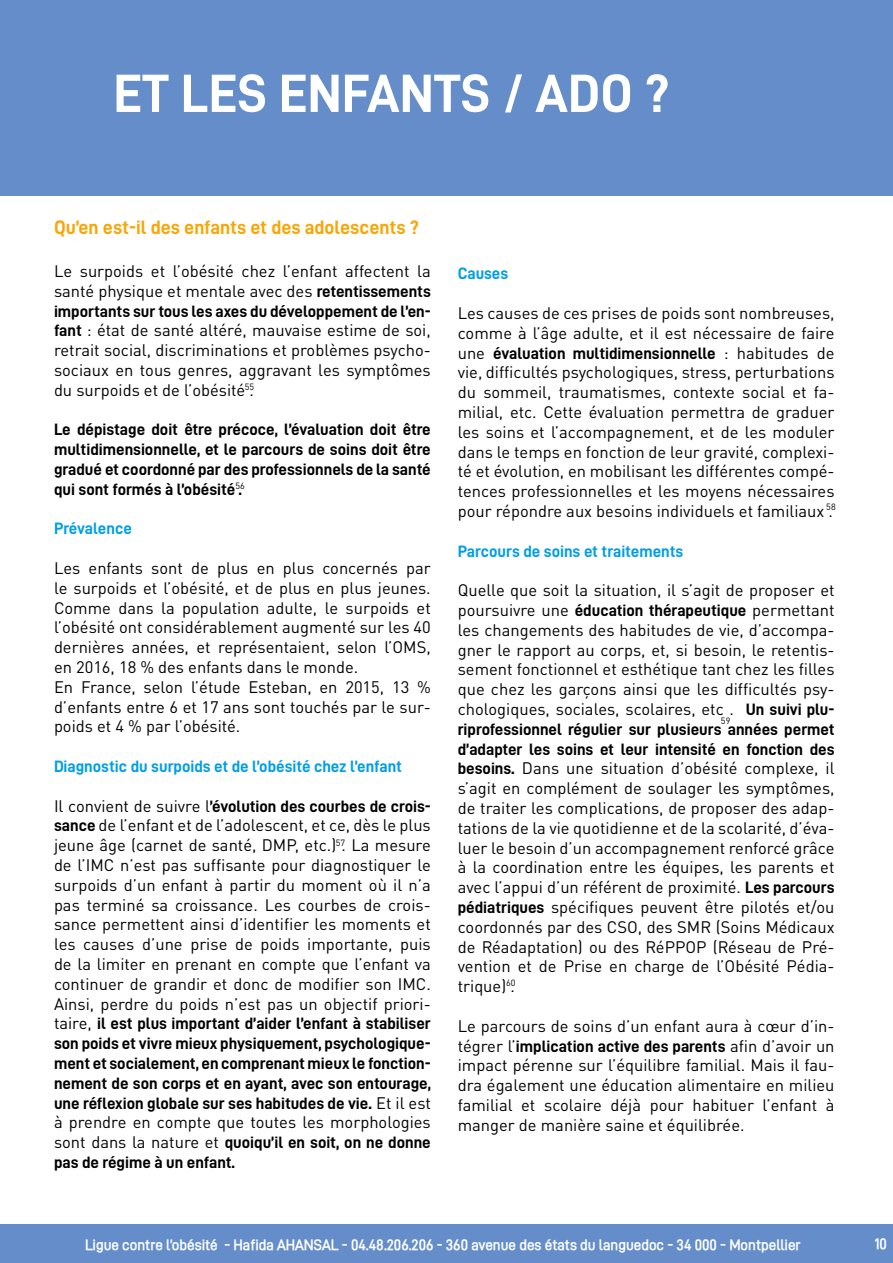
<style>
.page{position:relative;width:893px;height:1263px;background:#fff}
.page>*{position:absolute;margin:0;border:0;box-sizing:border-box;transform-origin:0 0}
.t1{font:54px "D DIN PRO Bold";color:#fff}
.t2{font:19.5px "D DIN PRO Bold";color:#f7a707}
.t3{font:16.5px/19.8px "DIN Pro";color:#000;text-align:justify}
.t4{font:16.5px/19.8px "D DIN PRO Bold";color:#000;text-align:justify}
.t5{font:16.5px "D DIN PRO Bold";color:#009fe3}
.t6{font:700 15px "D DIN PRO Semi";color:#fff}
.t7{font:9px "DIN Pro";color:#000}
.s1{font-family:"D DIN PRO Bold"}
.s2{font-family:"DIN Pro"}
</style>
<div class="page">
<div style="left:0;top:0;width:893px;height:196px;background:#648dc9"></div>
<div style="left:0;top:1225px;width:893px;height:38px;background:#648dc9"></div>
<h1 class="t1" style="left:113px;top:63px;width:558px">ET LES ENFANTS / ADO ?</h1>
<p class="t2" style="left:54px;top:216px;width:366px">Qu’en est-il des enfants et des adolescents ?</p>
<p class="t3" style="left:54px;top:259px;width:378px">Le surpoids et l’obésité chez l’enfant affectent la santé physique et mentale avec des <span class="s1">retentissements</span></p>
<p class="t4" style="left:54px;top:301px;width:378px">importants sur tous les axes du développement de l’en-</p>
<p class="t3" style="left:54px;top:319px;width:378px"><span class="s1">fant</span> : état de santé altéré, mauvaise estime de soi, retrait social, discriminations et problèmes psycho&shy;sociaux en tous genres, aggravant les symptômes du surpoids et de l’obésité .</p>
<p class="t4" style="left:54px;top:419px;width:378px">Le dépistage doit être précoce, l’évaluation doit être multidimensionnelle, et le parcours de soins doit être gradué et coordonné par des professionnels de la santé qui sont formés à l’obésité .</p>
<p class="t5" style="left:54px;top:519px;width:79px">Prévalence</p>
<p class="t3" style="left:54px;top:556px;width:378px;text-align:left">Les enfants sont de plus en plus concernés par le surpoids et l’obésité, et de plus en plus jeunes.<br>Comme dans la population adulte, le surpoids et l’obésité ont considérablement augmenté sur les 40 dernières années, et représentaient, selon l’OMS, en 2016, 18 % des enfants dans le monde.<br>En France, selon l’étude Esteban, en 2015, 13 % d’enfants entre 6 et 17 ans sont touchés par le sur&shy;poids et 4 % par l’obésité.</p>
<p class="t5" style="left:54px;top:757px;width:350px">Diagnostic du surpoids et de l’obésité chez l’enfant</p>
<p class="t4" style="left:54px;top:796px;width:378px"><span class="s2">Il convient de suivre l</span>’évolution des courbes de crois-</p>
<p class="t3" style="left:54px;top:814px;width:378px"><span class="s1">sance</span> de l’enfant et de l’adolescent, et ce, dès le plus jeune âge (carnet de santé, DMP, etc.) . La mesure de l’IMC n’est pas suffisante pour diagnostiquer le surpoids d’un enfant à partir du moment où il n’a pas terminé sa croissance. Les courbes de crois&shy;sance permettent ainsi d’identifier les moments et les causes d’une prise de poids importante, puis de la limiter en prenant en compte que l’enfant va continuer de grandir et donc de modifier son IMC.<br>Ainsi, perdre du poids n’est pas un objectif priori-</p>
<p class="t4" style="left:54px;top:1013px;width:378px"><span class="s2">taire,</span> il est plus important d’aider l’enfant à stabiliser son poids et vivre mieux physiquement, psychologique&shy;ment et socialement, en comprenant mieux le fonction&shy;nement de son corps et en ayant, avec son entourage, une réflexion globale sur ses habitudes de vie. <span class="s2">Et il est</span></p>
<p class="t3" style="left:54px;top:1111px;width:378px">à prendre en compte que toutes les morphologies</p>
<p class="t4" style="left:54px;top:1132px;width:378px"><span class="s2">sont dans la nature et</span> quoiqu’il en soit, on ne donne pas de régime à un enfant.</p>
<p class="t7" style="left:245px;top:380px;width:11px">55</p>
<p class="t7" style="left:235px;top:479px;width:11px">56</p>
<p class="t7" style="left:336px;top:835px;width:11px">57</p>
<p class="t5" style="left:458px;top:265px;width:52px">Causes</p>
<p class="t3" style="left:458px;top:301px;width:378px">Les causes de ces prises de poids sont nombreuses, comme à l’âge adulte, et il est nécessaire de faire</p>
<p class="t4" style="left:458px;top:343px;width:378px"><span class="s2">une</span> évaluation multidimensionnelle <span class="s2">: habitudes de</span></p>
<p class="t3" style="left:458px;top:361px;width:378px">vie, difficultés psychologiques, stress, perturbations du sommeil, traumatismes, contexte social et fa&shy;milial, etc. Cette évaluation permettra de graduer les soins et l’accompagnement, et de les moduler dans le temps en fonction de leur gravité, complexi&shy;té et évolution, en mobilisant les différentes compé&shy;tences professionnelles et les moyens nécessaires pour répondre aux besoins individuels et familiaux .</p>
<p class="t5" style="left:458px;top:542px;width:227px">Parcours de soins et traitements</p>
<p class="t3" style="left:458px;top:579px;width:378px">Quelle que soit la situation, il s’agit de proposer et poursuivre une <span class="s1">éducation thérapeutique</span> permettant les changements des habitudes de vie, d’accompa&shy;gner le rapport au corps, et, si besoin, le retentis&shy;sement fonctionnel et esthétique tant chez les filles que chez les garçons ainsi que les difficultés psy&shy;chologiques, sociales, scolaires, etc . <span class="s1">Un suivi plu-</span></p>
<p class="t4" style="left:458px;top:719px;width:378px">riprofessionnel régulier sur plusieurs années permet d’adapter les soins et leur intensité en fonction des</p>
<p class="t3" style="left:458px;top:757px;width:378px"><span class="s1">besoins.</span> Dans une situation d’obésité complexe, il s’agit en complément de soulager les symptômes, de traiter les complications, de proposer des adap&shy;tations de la vie quotidienne et de la scolarité, d’éva&shy;luer le besoin d’un accompagnement renforcé grâce à la coordination entre les équipes, les parents et avec l’appui d’un référent de proximité. <span class="s1">Les parcours pédiatriques</span> spécifiques peuvent être pilotés et/ou coordonnés par des CSO, des SMR (Soins Médicaux de Réadaptation) ou des RéPPOP (Réseau de Pré&shy;vention et de Prise en charge de l’Obésité Pédia&shy;trique) .</p>
<p class="t3" style="left:458px;top:1014px;width:378px">Le parcours de soins d’un enfant aura à cœur d’in-</p>
<p class="t4" style="left:458px;top:1036px;width:378px"><span class="s2">tégrer l’</span>implication active des parents <span class="s2">afin d’avoir un</span></p>
<p class="t3" style="left:458px;top:1054px;width:378px">impact pérenne sur l’équilibre familial. Mais il fau&shy;dra également une éducation alimentaire en milieu familial et scolaire déjà pour habituer l’enfant à manger de manière saine et équilibrée.</p>
<p class="t7" style="left:826px;top:500px;width:11px">58</p>
<p class="t7" style="left:721px;top:714px;width:11px">59</p>
<p class="t7" style="left:506px;top:975px;width:11px">60</p>
<p class="t6" style="left:85px;top:1236px;width:717px">Ligue contre l’obésité - Hafida AHANSAL - 04.48.206.206 - 360 avenue des états du languedoc - 34 000 - Montpellier</p>
<p class="t6" style="left:875px;top:1235px;width:14px">10</p>
</div>
